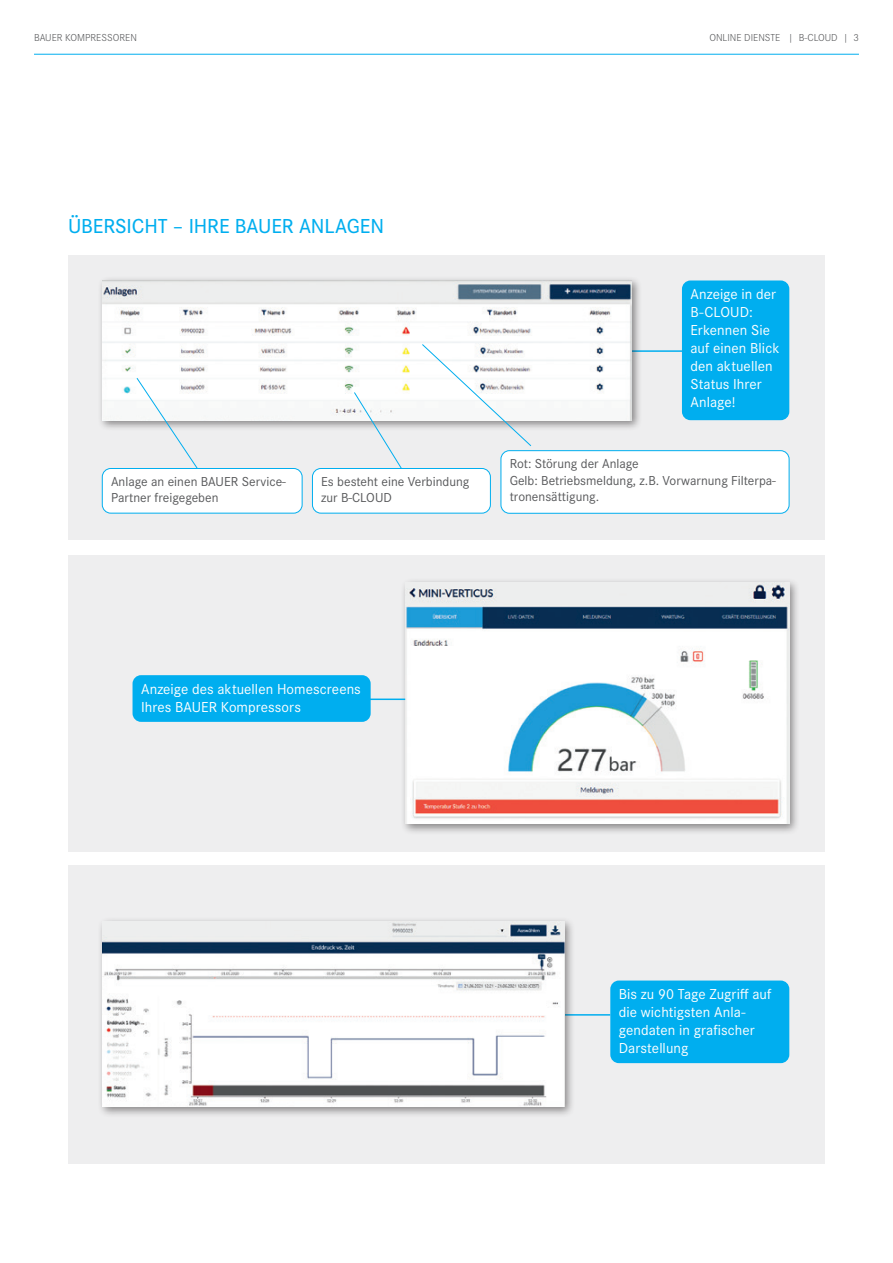
<style>
.page{position:relative;width:893px;height:1263px;background:#fff}
.page>*{position:absolute;margin:0;border:0;box-sizing:border-box;transform-origin:0 0}
.t1{font:500 21px "Corporate S";letter-spacing:-.005em;color:#00aeef}
.t2{font:15px/18px "Corporate S";letter-spacing:.005em;color:#fff}
.t3{font:13.5px/16.2px "Corporate S";color:#57585a}
.t4{font:300 10.5px "Corporate S";color:#57585a}
</style>
<div class="page">
<div style="left:68px;top:255px;width:757px;height:284px;background:#eeeeef"></div>
<div style="left:682px;top:280px;width:107px;height:140px;background:#00aeef;border-radius:9px"></div>
<hr style="left:629px;top:350px;width:58px;height:2px;background:#00aeef">
<div style="left:68px;top:555px;width:757px;height:297px;background:#eeeeef"></div>
<div style="left:68px;top:866px;width:757px;height:298px;background:#eeeeef"></div>
<hr style="left:34px;top:54px;width:825px;height:1px;background:#00aeef">
<div style="left:400px;top:577px;width:401px;height:258px;background:#231f20;opacity:.5"></div>
<img style="left:405px;top:582px;width:384px;height:242px">
<div style="left:133px;top:675px;width:238px;height:47px;background:#00aeef;border-radius:9px"></div>
<hr style="left:367px;top:698px;width:38px;height:2px;background:#00aeef">
<div style="left:97px;top:276px;width:545px;height:155px;background:#231f20;opacity:.5"></div>
<img style="left:102px;top:280px;width:530px;height:140px">
<div style="left:102px;top:468px;width:200px;height:45px;background:#fff;border-radius:9px"></div>
<div style="left:102px;top:468px;width:200px;height:45px;border:1px solid #00aeef;border-radius:9px"></div>
<div style="left:501px;top:451px;width:288px;height:62px;background:#fff;border-radius:9px"></div>
<div style="left:501px;top:450px;width:288px;height:63px;border:1px solid #00aeef;border-radius:9px"></div>
<div style="left:312px;top:468px;width:178px;height:45px;background:#fff;border-radius:9px"></div>
<div style="left:312px;top:468px;width:179px;height:45px;border:1px solid #00aeef;border-radius:9px"></div>
<svg style="left:136px;top:377px;width:62px;height:92px"></svg>
<svg style="left:354px;top:392px;width:48px;height:77px"></svg>
<svg style="left:422px;top:344px;width:110px;height:102px"></svg>
<div style="left:610px;top:980px;width:179px;height:83px;background:#00aeef;border-radius:9px"></div>
<hr style="left:545px;top:1014px;width:65px;height:1px;background:#00aeef">
<div style="left:97px;top:916px;width:478px;height:202px;background:#231f20;opacity:.5"></div>
<img style="left:102px;top:921px;width:462px;height:186px">
<p class="t4" style="left:34px;top:30px;width:104px">BAUER KOMPRESSOREN</p>
<p class="t4" style="left:709px;top:30px;width:151px">ONLINE DIENSTE | B-CLOUD | 3</p>
<h1 class="t1" style="left:68px;top:210px;width:317px">ÜBERSICHT – IHRE BAUER ANLAGEN</h1>
<p class="t3" style="left:111px;top:473px;width:176px">Anlage an einen BAUER Service-<br>Partner freigegeben</p>
<p class="t3" style="left:321px;top:473px;width:150px">Es besteht eine Verbindung zur B-CLOUD</p>
<p class="t2" style="left:690px;top:284px;width:91px">Anzeige in der<br>B-CLOUD:<br>Erkennen Sie auf einen Blick den aktuellen<br>Status Ihrer<br>Anlage!</p>
<p class="t3" style="left:510px;top:455px;width:268px">Rot: Störung der Anlage<br>Gelb: Betriebsmeldung, z.B. Vorwarnung Filterpa&shy;tronensättigung.</p>
<p class="t2" style="left:141px;top:679px;width:221px">Anzeige des aktuellen Homescreens<br>Ihres BAUER Kompressors</p>
<p class="t2" style="left:619px;top:984px;width:154px">Bis zu 90 Tage Zugriff auf die wichtigsten Anla&shy;gendaten in grafischer<br>Darstellung</p>
</div>
